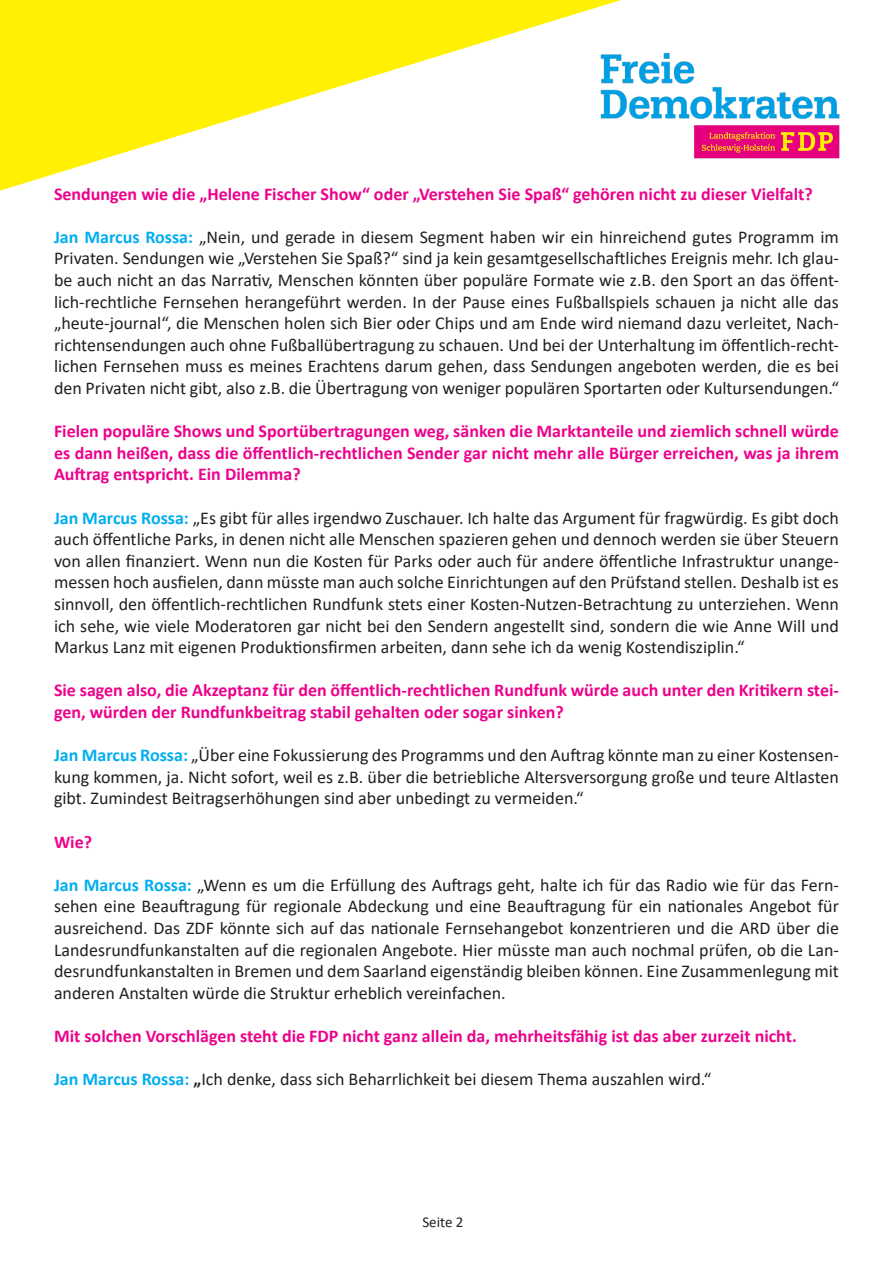
<style>
.page{position:relative;width:893px;height:1263px;background:#fff}
.page>*{position:absolute;margin:0;border:0;box-sizing:border-box;transform-origin:0 0}
.t1{font:18px/21.6px "Calibri";color:#231f20;text-align:justify}
.t2{font:700 18px/21.6px "Calibri";color:#ed028c;text-align:justify}
.t3{font:15px "Calibri";color:#231f20}
.s1{font-weight:700;color:#00aeef}
.s2{font-weight:700}
</style>
<div class="page">
<img style="left:621px;top:52px;width:219px;height:107px">
<svg style="left:0;top:0;width:621px;height:191px"></svg>
<p class="t2" style="left:54px;top:183px;width:760px">Sendungen wie die „Helene Fischer Show“ oder „Verstehen Sie Spaß“ gehören nicht zu dieser Vielfalt?</p>
<p class="t1" style="left:54px;top:225px;width:786px"><span class="s1">Jan Marcus Rossa:</span> „Nein, und gerade in diesem Segment haben wir ein hinreichend gutes Programm im Privaten. Sendungen wie „Verstehen Sie Spaß?“ sind ja kein gesamtgesellschaftliches Ereignis mehr. Ich glau&shy;be auch nicht an das Narrativ, Menschen könnten über populäre Formate wie z.B. den Sport an das öffent&shy;lich-rechtliche Fernsehen herangeführt werden. In der Pause eines Fußballspiels schauen ja nicht alle das „heute-journal“, die Menschen holen sich Bier oder Chips und am Ende wird niemand dazu verleitet, Nach&shy;richtensendungen auch ohne Fußballübertragung zu schauen. Und bei der Unterhaltung im öffentlich-recht&shy;lichen Fernsehen muss es meines Erachtens darum gehen, dass Sendungen angeboten werden, die es bei den Privaten nicht gibt, also z.B. die Übertragung von weniger populären Sportarten oder Kultursendungen.“</p>
<p class="t2" style="left:54px;top:420px;width:786px">Fielen populäre Shows und Sportübertragungen weg, sänken die Marktanteile und ziemlich schnell würde es dann heißen, dass die öffentlich-rechtlichen Sender gar nicht mehr alle Bürger erreichen, was ja ihrem Auftrag entspricht. Ein Dilemma?</p>
<p class="t1" style="left:54px;top:506px;width:786px"><span class="s1">Jan Marcus Rossa:</span> „Es gibt für alles irgendwo Zuschauer. Ich halte das Argument für fragwürdig. Es gibt doch auch öffentliche Parks, in denen nicht alle Menschen spazieren gehen und dennoch werden sie über Steuern von allen finanziert. Wenn nun die Kosten für Parks oder auch für andere öffentliche Infrastruktur unange&shy;messen hoch ausfielen, dann müsste man auch solche Einrichtungen auf den Prüfstand stellen. Deshalb ist es sinnvoll, den öffentlich-rechtlichen Rundfunk stets einer Kosten-Nutzen-Betrachtung zu unterziehen. Wenn ich sehe, wie viele Moderatoren gar nicht bei den Sendern angestellt sind, sondern die wie Anne Will und Markus Lanz mit eigenen Produktionsfirmen arbeiten, dann sehe ich da wenig Kostendisziplin.“</p>
<p class="t2" style="left:54px;top:679px;width:786px">Sie sagen also, die Akzeptanz für den öffentlich-rechtlichen Rundfunk würde auch unter den Kritikern stei&shy;gen, würden der Rundfunkbeitrag stabil gehalten oder sogar sinken?</p>
<p class="t1" style="left:54px;top:744px;width:786px"><span class="s1">Jan Marcus Rossa:</span> „Über eine Fokussierung des Programms und den Auftrag könnte man zu einer Kostensen&shy;kung kommen, ja. Nicht sofort, weil es z.B. über die betriebliche Altersversorgung große und teure Altlasten gibt. Zumindest Beitragserhöhungen sind aber unbedingt zu vermeiden.“</p>
<p class="t2" style="left:54px;top:831px;width:40px">Wie?</p>
<p class="t1" style="left:54px;top:873px;width:786px"><span class="s1">Jan Marcus Rossa:</span> „Wenn es um die Erfüllung des Auftrags geht, halte ich für das Radio wie für das Fern&shy;sehen eine Beauftragung für regionale Abdeckung und eine Beauftragung für ein nationales Angebot für ausreichend. Das ZDF könnte sich auf das nationale Fernsehangebot konzentrieren und die ARD über die Landesrundfunkanstalten auf die regionalen Angebote. Hier müsste man auch nochmal prüfen, ob die Lan&shy;desrundfunkanstalten in Bremen und dem Saarland eigenständig bleiben können. Eine Zusammenlegung mit anderen Anstalten würde die Struktur erheblich vereinfachen.</p>
<p class="t2" style="left:54px;top:1025px;width:744px">Mit solchen Vorschlägen steht die FDP nicht ganz allein da, mehrheitsfähig ist das aber zurzeit nicht.</p>
<p class="t1" style="left:54px;top:1068px;width:659px"><span class="s1">Jan Marcus Rossa:</span> <span class="s2">„</span>Ich denke, dass sich Beharrlichkeit bei diesem Thema auszahlen wird.“</p>
<p class="t3" style="left:422px;top:1211px;width:43px">Seite 2</p>
</div>
